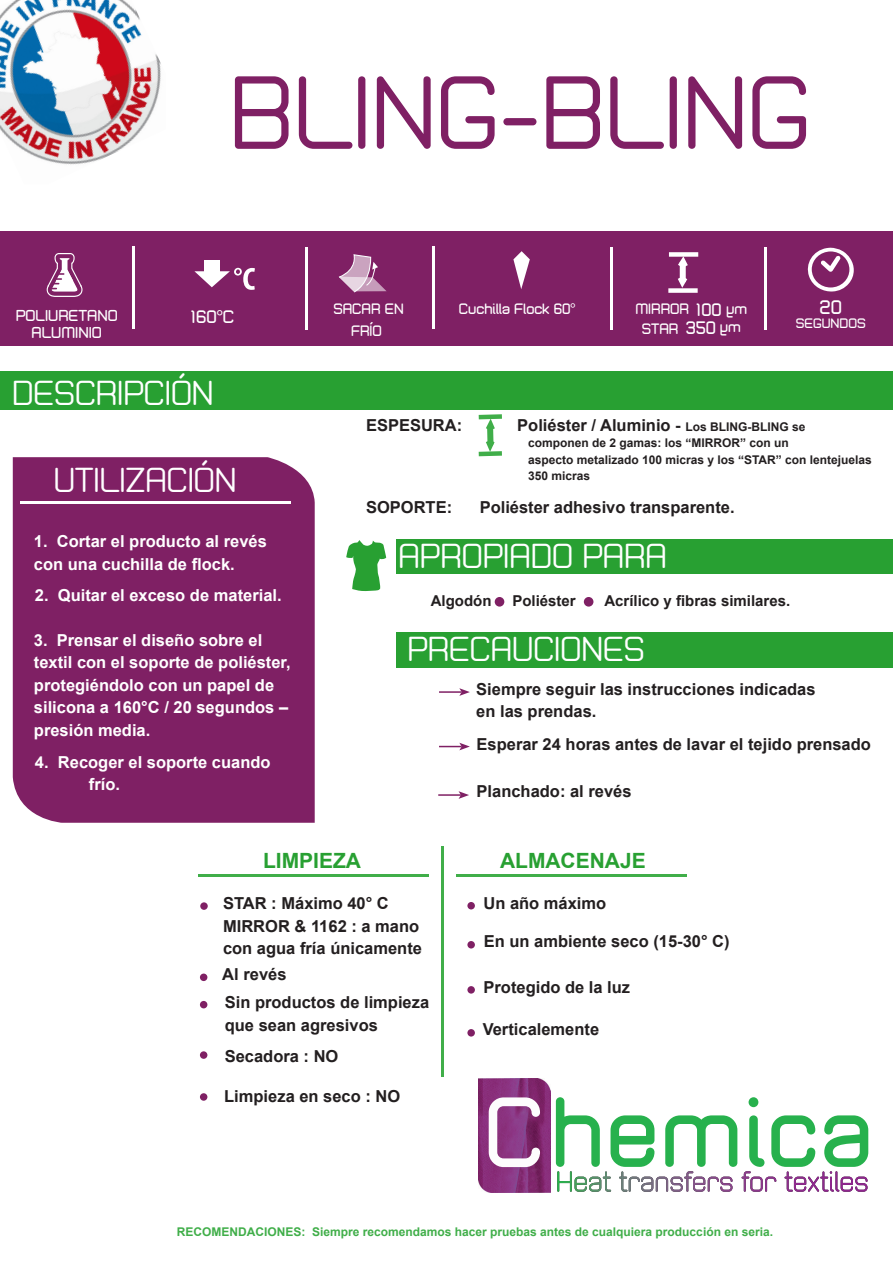
<style>
.page{position:relative;width:893px;height:1263px;background:#fff}
.page>*{position:absolute;margin:0;border:0;box-sizing:border-box;transform-origin:0 0}
.t1{font:103.5px "Zolano Sans BTN";color:#7f2064}
.t2{font:34.5px "Zolano Sans BTN";color:#fff}
.t3{font:700 21px "Arial";color:#28a032}
.t4{font:19.5px "Zolano Sans BTN Bold";color:#fff}
.t5{font:18px "Zolano Sans BTN Bold";color:#fff}
.t6{font:18px "Zolano Sans BTN Bold";color:#fff}
.t7{font:700 16.5px/22.5px "Arial";color:#231f20}
.t8{font:700 16.5px/22.5px "Arial";color:#fff}
.t9{font:15.75px "Zolano Sans BTN Bold";color:#fff}
.t10{font:700 15px "Arial";color:#231f20}
.t11{font:15px/22.5px "Zolano Sans BTN Bold";color:#fff;text-align:center}
.t12{font:13.65px "Zolano Sans BTN Bold";color:#fff}
.t13{font:700 12px/16.5px "Arial";color:#231f20}
.t14{font:700 12px "Arial";color:#40ae49}
.s1{font-size:12px}
</style>
<div class="page">
<div style="left:396px;top:632px;width:497px;height:35px;background:#28a032"></div>
<div style="left:0;top:372px;width:893px;height:38px;background:#28a032"></div>
<div style="left:396px;top:539px;width:497px;height:35px;background:#28a032"></div>
<div style="left:0;top:231px;width:893px;height:115px;background:#7f2064"></div>
<div style="left:495px;top:597px;width:9px;height:10px;background:#7f2064;border-radius:50%"></div>
<div style="left:584px;top:597px;width:9px;height:10px;background:#7f2064;border-radius:50%"></div>
<hr style="left:439px;top:691px;width:23px;height:2px;background:#7f2064">
<svg style="left:459px;top:688px;width:11px;height:8px"></svg>
<svg style="left:439px;top:743px;width:31px;height:7px"></svg>
<hr style="left:438px;top:794px;width:23px;height:2px;background:#7f2064">
<svg style="left:459px;top:791px;width:10px;height:8px"></svg>
<div style="left:200px;top:973px;width:7px;height:8px;background:#7f2064;border-radius:50%"></div>
<div style="left:200px;top:1001px;width:7px;height:7px;background:#7f2064;border-radius:50%"></div>
<div style="left:200px;top:1051px;width:7px;height:8px;background:#7f2064;border-radius:50%"></div>
<div style="left:200px;top:1093px;width:7px;height:8px;background:#7f2064;border-radius:50%"></div>
<div style="left:200px;top:902px;width:8px;height:8px;background:#7f2064;border-radius:50%"></div>
<div style="left:467px;top:902px;width:8px;height:7px;background:#7f2064;border-radius:50%"></div>
<div style="left:467px;top:941px;width:8px;height:7px;background:#7f2064;border-radius:50%"></div>
<div style="left:467px;top:986px;width:8px;height:7px;background:#7f2064;border-radius:50%"></div>
<div style="left:467px;top:1029px;width:8px;height:7px;background:#7f2064;border-radius:50%"></div>
<svg style="left:478px;top:414px;width:24px;height:43px"></svg>
<div style="left:205px;top:260px;width:15px;height:12px;background:#fff"></div>
<svg style="left:194px;top:268px;width:61px;height:22px"></svg>
<svg style="left:338px;top:255px;width:49px;height:38px"></svg>
<svg style="left:513px;top:251px;width:17px;height:38px"></svg>
<div style="left:669px;top:252px;width:29px;height:5px;background:#fff"></div>
<div style="left:668px;top:288px;width:30px;height:5px;background:#fff"></div>
<svg style="left:674px;top:252px;width:18px;height:37px"></svg>
<svg style="left:807px;top:248px;width:47px;height:44px"></svg>
<hr style="left:305px;top:247px;width:3px;height:82px;background:#fff">
<hr style="left:432px;top:247px;width:3px;height:82px;background:#fff">
<hr style="left:610px;top:247px;width:3px;height:82px;background:#fff">
<hr style="left:764px;top:247px;width:3px;height:82px;background:#fff">
<svg style="left:47px;top:253px;width:36px;height:44px"></svg>
<hr style="left:132px;top:246px;width:3px;height:83px;background:#fff">
<div style="left:13px;top:457px;width:302px;height:366px;background:#7f2064"></div>
<svg style="left:346px;top:540px;width:40px;height:51px"></svg>
<hr style="left:441px;top:846px;width:3px;height:231px;background:#40ae49">
<hr style="left:198px;top:874px;width:231px;height:3px;background:#40ae49">
<hr style="left:456px;top:874px;width:231px;height:3px;background:#40ae49">
<hr style="left:21px;top:501px;width:270px;height:3px;background:#fff">
<img style="left:0;top:0;width:161px;height:165px">
<img style="left:478px;top:1079px;width:72px;height:113px">
<svg style="left:556px;top:1097px;width:312px;height:95px"></svg>
<svg style="left:489px;top:1097px;width:51px;height:70px"></svg>
<p class="t9" style="left:16px;top:306px;width:103px">POLIURETANO</p>
<p class="t9" style="left:32px;top:323px;width:72px">ALUMINIO</p>
<p class="t1" style="left:229px;top:54px;width:583px">BLING-BLING</p>
<p class="t6" style="left:191px;top:306px;width:45px">160°C</p>
<p class="t11" style="left:333px;top:297px;width:72px">SACAR EN<br>FRÍO</p>
<p class="t11" style="left:459px;top:298px;width:118px">Cuchilla Flock 60°</p>
<p class="t11" style="left:635px;top:298px;width:55px">MIRROR</p>
<p class="t5" style="left:696px;top:299px;width:27px">100</p>
<p class="t11" style="left:642px;top:317px;width:38px">STAR</p>
<p class="t5" style="left:686px;top:317px;width:32px">350</p>
<p class="t4" style="left:820px;top:296px;width:24px">20</p>
<p class="t12" style="left:796px;top:315px;width:71px">SEGUNDOS</p>
<p class="t2" style="left:12px;top:374px;width:203px">DESCRIPCIÓN</p>
<p class="t2" style="left:54px;top:460px;width:184px">UTILIZACIÓN</p>
<p class="t8" style="left:34px;top:530px;width:234px">1. Cortar el producto al revés con una cuchilla de flock.</p>
<p class="t8" style="left:35px;top:584px;width:248px">2. Quitar el exceso de material.</p>
<p class="t8" style="left:34px;top:629px;width:258px">3. Prensar el diseño sobre el textil con el soporte de poliéster, protegiéndolo con un papel de silicona a 160°C / 20 segundos – presión media.</p>
<p class="t8" style="left:89px;top:751px;width:183px;text-indent:-54px">4. Recoger el soporte cuando frío.</p>
<p class="t7" style="left:366px;top:414px;width:98px">ESPESURA:</p>
<p class="t7" style="left:517px;top:414px;width:290px">Poliéster / Aluminio - <span class="s1">Los BLING-BLING se</span></p>
<p class="t13" style="left:528px;top:435px;width:345px">componen de 2 gamas: los “MIRROR” con un<br>aspecto metalizado 100 micras y los “STAR” con lentejuelas</p>
<p class="t13" style="left:528px;top:468px;width:64px">350 micras</p>
<p class="t7" style="left:366px;top:497px;width:88px">SOPORTE:</p>
<p class="t7" style="left:480px;top:497px;width:256px">Poliéster adhesivo transparente.</p>
<p class="t2" style="left:399px;top:537px;width:270px">APROPIADO PARA</p>
<p class="t10" style="left:431px;top:591px;width:62px">Algodón</p>
<p class="t10" style="left:512px;top:591px;width:65px">Poliéster</p>
<p class="t10" style="left:604px;top:591px;width:187px">Acrílico y fibras similares.</p>
<p class="t2" style="left:407px;top:630px;width:239px">PRECAUCIONES</p>
<p class="t7" style="left:476px;top:678px;width:341px">Siempre seguir las instrucciones indicadas</p>
<p class="t7" style="left:476px;top:701px;width:122px">en las prendas.</p>
<p class="t7" style="left:477px;top:733px;width:396px">Esperar 24 horas antes de lavar el tejido prensado</p>
<p class="t7" style="left:477px;top:780px;width:156px">Planchado: al revés</p>
<p class="t3" style="left:263px;top:847px;width:100px">LIMPIEZA</p>
<p class="t7" style="left:223px;top:893px;width:167px">STAR : Máximo 40° C</p>
<p class="t7" style="left:223px;top:915px;width:200px">MIRROR &amp; 1162 : a mano con agua fría únicamente</p>
<p class="t7" style="left:222px;top:963px;width:66px">Al revés</p>
<p class="t7" style="left:225px;top:991px;width:206px">Sin productos de limpieza que sean agresivos</p>
<p class="t7" style="left:225px;top:1045px;width:115px">Secadora : NO</p>
<p class="t7" style="left:224px;top:1086px;width:178px">Limpieza en seco : NO</p>
<p class="t3" style="left:500px;top:847px;width:147px">ALMACENAJE</p>
<p class="t7" style="left:483px;top:893px;width:124px">Un año máximo</p>
<p class="t7" style="left:484px;top:930px;width:247px">En un ambiente seco (15-30° C)</p>
<p class="t7" style="left:483px;top:976px;width:148px">Protegido de la luz</p>
<p class="t7" style="left:483px;top:1019px;width:118px">Verticalemente</p>
<p class="t14" style="left:177px;top:1224px;width:598px">RECOMENDACIONES: Siempre recomendamos hacer pruebas antes de cualquiera producción en seria.</p>
</div>
